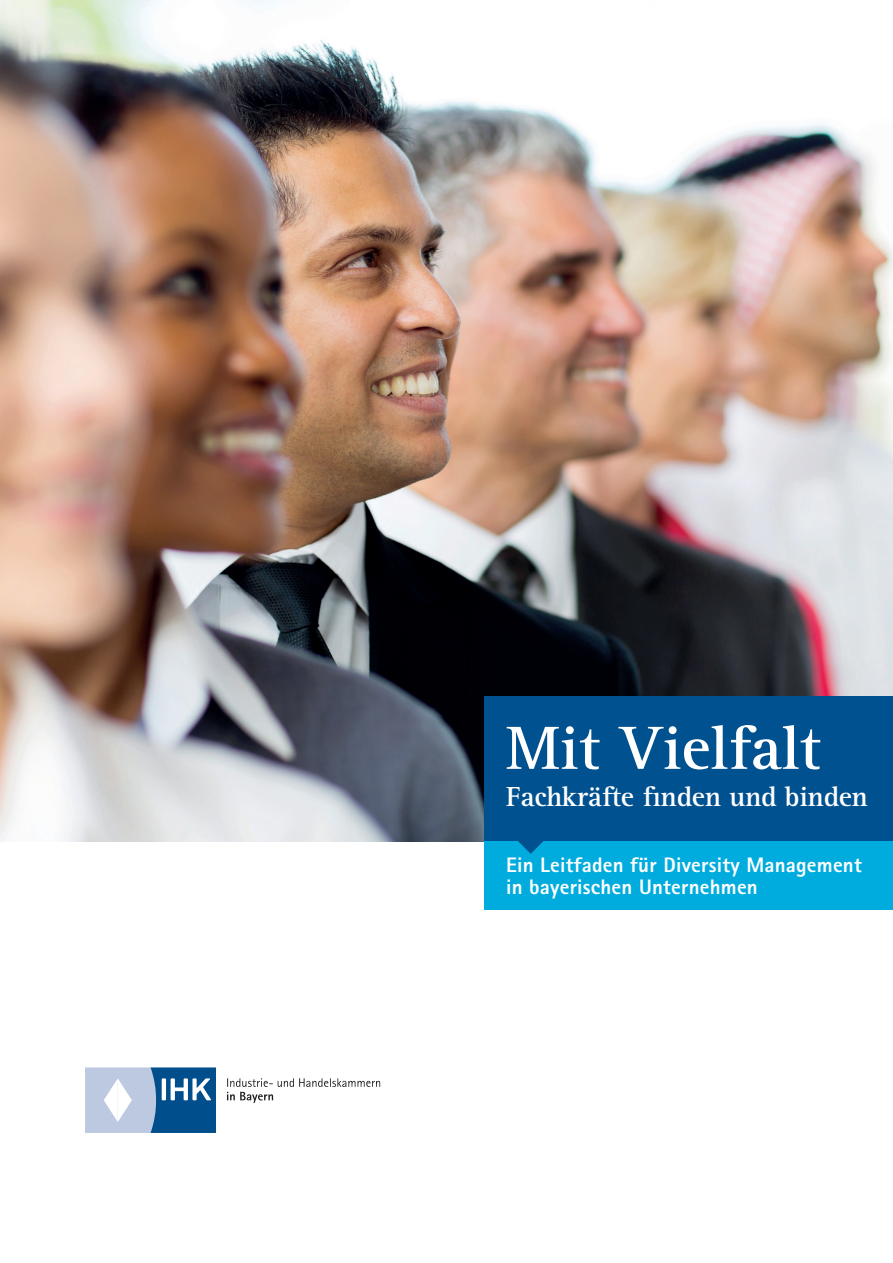
<style>
.page{position:relative;width:893px;height:1263px;background:#fff}
.page>*{position:absolute;margin:0;border:0;box-sizing:border-box;transform-origin:0 0}
.t1{font:700 63px "Rotis Serif Std";color:#fff}
.t2{font:700 28.5px "Rotis Serif Std";letter-spacing:-.01em;color:#fff}
.t3{font:800 21px/22.5px "Rotis Sans Serif Std";letter-spacing:.01em;color:#fff}
</style>
<div class="page">
<img style="left:0;top:0;width:893px;height:842px">
<div style="left:485px;top:696px;width:408px;height:149px;background:#005190"></div>
<div style="left:485px;top:842px;width:408px;height:68px;background:#00acdd"></div>
<svg style="left:517px;top:841px;width:27px;height:13px"></svg>
<svg style="left:85px;top:1067px;width:131px;height:66px;background:#799ec2"></svg>
<svg style="left:227px;top:1078px;width:153px;height:25px"></svg>
<h1 class="t1" style="left:506px;top:711px;width:316px">Mit Vielfalt</h1>
<h2 class="t2" style="left:506px;top:780px;width:363px">Fachkräfte finden und binden</h2>
<p class="t3" style="left:506px;top:853px;width:357px">Ein Leitfaden für Diversity Management in bayerischen Unternehmen</p>
</div>
